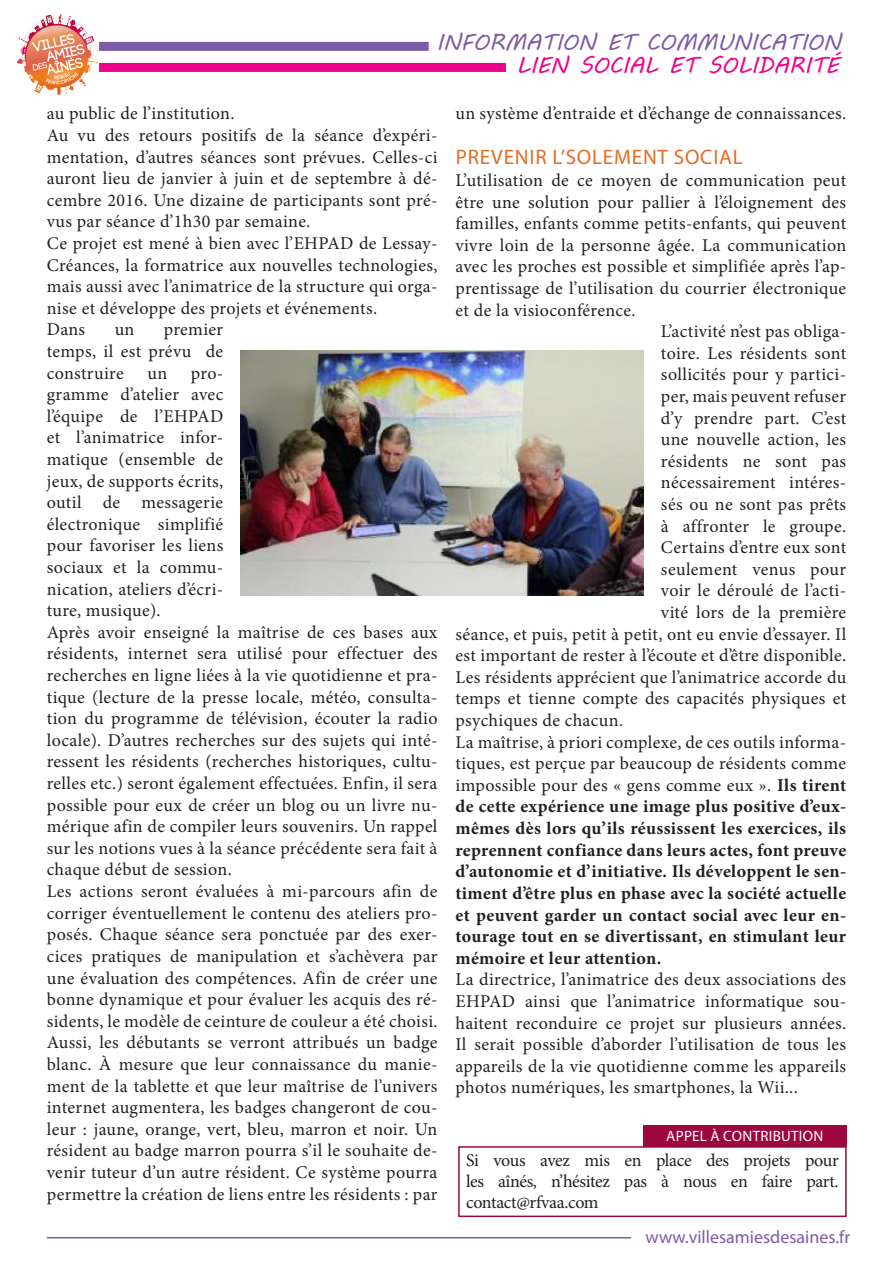
<style>
.page{position:relative;width:893px;height:1263px;background:#fff}
.page>*{position:absolute;margin:0;border:0;box-sizing:border-box;transform-origin:0 0}
.t1{font:22.5px "MV Boli";color:#7e5ba6}
.t2{font:22.5px "MV Boli";color:#ed028c}
.t3{font:21px "Myriad Pro";letter-spacing:.04em;color:#e36c25}
.t4{font:18px/21.6px "Minion Pro";letter-spacing:.02em;color:#231f20;text-align:justify}
.t5{font:700 18px/21.6px "Minion Pro";letter-spacing:.015em;color:#231f20;text-align:justify}
.t6{font:18px "Myriad Pro";color:#7e5ba6}
.t7{font:15px "Myriad Pro";letter-spacing:.02em;color:#fff}
.s1{font-weight:400}
</style>
<div class="page">
<hr style="left:47px;top:1237px;width:584px;height:1px;background:#7e5ba6">
<div style="left:458px;top:1146px;width:389px;height:71px;border:2px solid #9d073f"></div>
<div style="left:643px;top:1125px;width:204px;height:21px;background:#9d073f"></div>
<div style="left:99px;top:42px;width:330px;height:9px;background:#7e5ba6"></div>
<img style="left:18px;top:15px;width:79px;height:80px">
<div style="left:99px;top:63px;width:407px;height:9px;background:#ed028c"></div>
<img style="left:240px;top:351px;width:404px;height:245px">
<p class="t1" style="left:436px;top:27px;width:406px">INFORMATION ET COMMUNICATION</p>
<p class="t2" style="left:517px;top:50px;width:324px">LIEN SOCIAL ET SOLIDARITÉ</p>
<p class="t4" style="left:47px;top:103px;width:189px">au public de l’institution.</p>
<p class="t4" style="left:47px;top:125px;width:392px">Au vu des retours positifs de la séance d’expéri&shy;mentation, d’autres séances sont prévues. Celles-ci auront lieu de janvier à juin et de septembre à dé&shy;cembre 2016. Une dizaine de participants sont pré&shy;vus par séance d’1h30 par semaine.</p>
<p class="t4" style="left:47px;top:233px;width:392px">Ce projet est mené à bien avec l’EHPAD de Lessay-Créances, la formatrice aux nouvelles technologies, mais aussi avec l’animatrice de la structure qui orga&shy;nise et développe des projets et événements.</p>
<p class="t4" style="left:47px;top:319px;width:40px">Dans</p>
<p class="t4" style="left:115px;top:319px;width:21px">un</p>
<p class="t4" style="left:47px;top:319px;width:178px;text-indent:117px">premier temps, il est prévu de construire</p>
<p class="t4" style="left:47px;top:362px;width:178px;text-indent:144px">pro&shy;gramme d’atelier avec l’équipe de l’EHPAD et l’animatrice infor&shy;matique (ensemble de jeux, de supports écrits, outil de messagerie électronique simplifié pour favoriser les liens sociaux et la commu&shy;nication, ateliers d’écri&shy;ture, musique).</p>
<p class="t4" style="left:47px;top:621px;width:392px">Après avoir enseigné la maîtrise de ces bases aux résidents, internet sera utilisé pour effectuer des recherches en ligne liées à la vie quotidienne et pra&shy;tique (lecture de la presse locale, météo, consulta&shy;tion du programme de télévision, écouter la radio locale). D’autres recherches sur des sujets qui inté&shy;ressent les résidents (recherches historiques, cultu&shy;relles etc.) seront également effectuées. Enfin, il sera possible pour eux de créer un blog ou un livre nu&shy;mérique afin de compiler leurs souvenirs. Un rappel sur les notions vues à la séance précédente sera fait à chaque début de session.</p>
<p class="t4" style="left:47px;top:881px;width:392px">Les actions seront évaluées à mi-parcours afin de corriger éventuellement le contenu des ateliers pro&shy;posés. Chaque séance sera ponctuée par des exer&shy;cices pratiques de manipulation et s’achèvera par une évaluation des compétences. Afin de créer une bonne dynamique et pour évaluer les acquis des ré&shy;sidents, le modèle de ceinture de couleur a été choisi.<br>Aussi, les débutants se verront attribués un badge blanc. À mesure que leur connaissance du manie&shy;ment de la tablette et que leur maîtrise de l’univers internet augmentera, les badges changeront de cou&shy;leur : jaune, orange, vert, bleu, marron et noir. Un résident au badge marron pourra s’il le souhaite de&shy;venir tuteur d’un autre résident. Ce système pourra permettre la création de liens entre les résidents : par</p>
<p class="t4" style="left:147px;top:362px;width:21px">un</p>
<p class="t4" style="left:455px;top:103px;width:392px">un système d’entraide et d’échange de connaissances.</p>
<p class="t3" style="left:456px;top:144px;width:289px">PREVENIR L’SOLEMENT SOCIAL</p>
<p class="t4" style="left:455px;top:170px;width:392px">L’utilisation de ce moyen de communication peut être une solution pour pallier à l’éloignement des familles, enfants comme petits-enfants, qui peuvent vivre loin de la personne âgée. La communication avec les proches est possible et simplifiée après l’ap&shy;prentissage de l’utilisation du courrier électronique et de la visioconférence.</p>
<p class="t4" style="left:661px;top:321px;width:187px">L’activité n’est pas obliga-</p>
<p class="t4" style="left:661px;top:342px;width:187px">toire. Les résidents sont</p>
<p class="t4" style="left:661px;top:364px;width:187px">sollicités pour y partici-</p>
<p class="t4" style="left:661px;top:386px;width:187px">per, mais peuvent refuser</p>
<p class="t4" style="left:661px;top:407px;width:187px">d’y prendre part. C’est</p>
<p class="t4" style="left:661px;top:429px;width:187px">une nouvelle action, les</p>
<p class="t4" style="left:661px;top:450px;width:187px">résidents ne sont pas</p>
<p class="t4" style="left:661px;top:472px;width:187px">nécessairement intéres-</p>
<p class="t4" style="left:661px;top:494px;width:187px">sés ou ne sont pas prêts</p>
<p class="t4" style="left:661px;top:515px;width:187px">à affronter le groupe.</p>
<p class="t4" style="left:661px;top:537px;width:187px">Certains d’entre eux sont</p>
<p class="t4" style="left:661px;top:558px;width:187px">seulement venus pour</p>
<p class="t4" style="left:661px;top:580px;width:187px">voir le déroulé de l’acti-</p>
<p class="t4" style="left:661px;top:602px;width:187px">vité lors de la première</p>
<p class="t4" style="left:455px;top:623px;width:392px">séance, et puis, petit à petit, ont eu envie d’essayer. Il</p>
<p class="t4" style="left:455px;top:645px;width:392px">est important de rester à l’écoute et d’être disponible.</p>
<p class="t4" style="left:455px;top:666px;width:392px">Les résidents apprécient que l’animatrice accorde du</p>
<p class="t4" style="left:455px;top:688px;width:392px">temps et tienne compte des capacités physiques et</p>
<p class="t4" style="left:455px;top:710px;width:169px">psychiques de chacun.</p>
<p class="t5" style="left:455px;top:731px;width:392px"><span class="s1">La maîtrise, à priori complexe, de ces outils informa&shy;tiques, est perçue par beaucoup de résidents comme impossible pour des « gens comme eux ».</span> Ils tirent de cette expérience une image plus positive d’eux&shy;mêmes dès lors qu’ils réussissent les exercices, ils reprennent confiance dans leurs actes, font preuve d’autonomie et d’initiative. Ils développent le sen&shy;timent d’être plus en phase avec la société actuelle et peuvent garder un contact social avec leur en&shy;tourage tout en se divertissant, en stimulant leur mémoire et leur attention.</p>
<p class="t4" style="left:455px;top:969px;width:392px">La directrice, l’animatrice des deux associations des EHPAD ainsi que l’animatrice informatique sou&shy;haitent reconduire ce projet sur plusieurs années.<br>Il serait possible d’aborder l’utilisation de tous les appareils de la vie quotidienne comme les appareils photos numériques, les smartphones, la Wii...</p>
<p class="t7" style="left:666px;top:1127px;width:159px">APPEL À CONTRIBUTION</p>
<p class="t4" style="left:466px;top:1150px;width:374px;line-height:21px">Si vous avez mis en place des projets pour les aînés, n’hésitez pas à nous en faire part. contact@rfvaa.com</p>
<p class="t6" style="left:645px;top:1226px;width:206px">www.villesamiesdesaines.fr</p>
</div>
